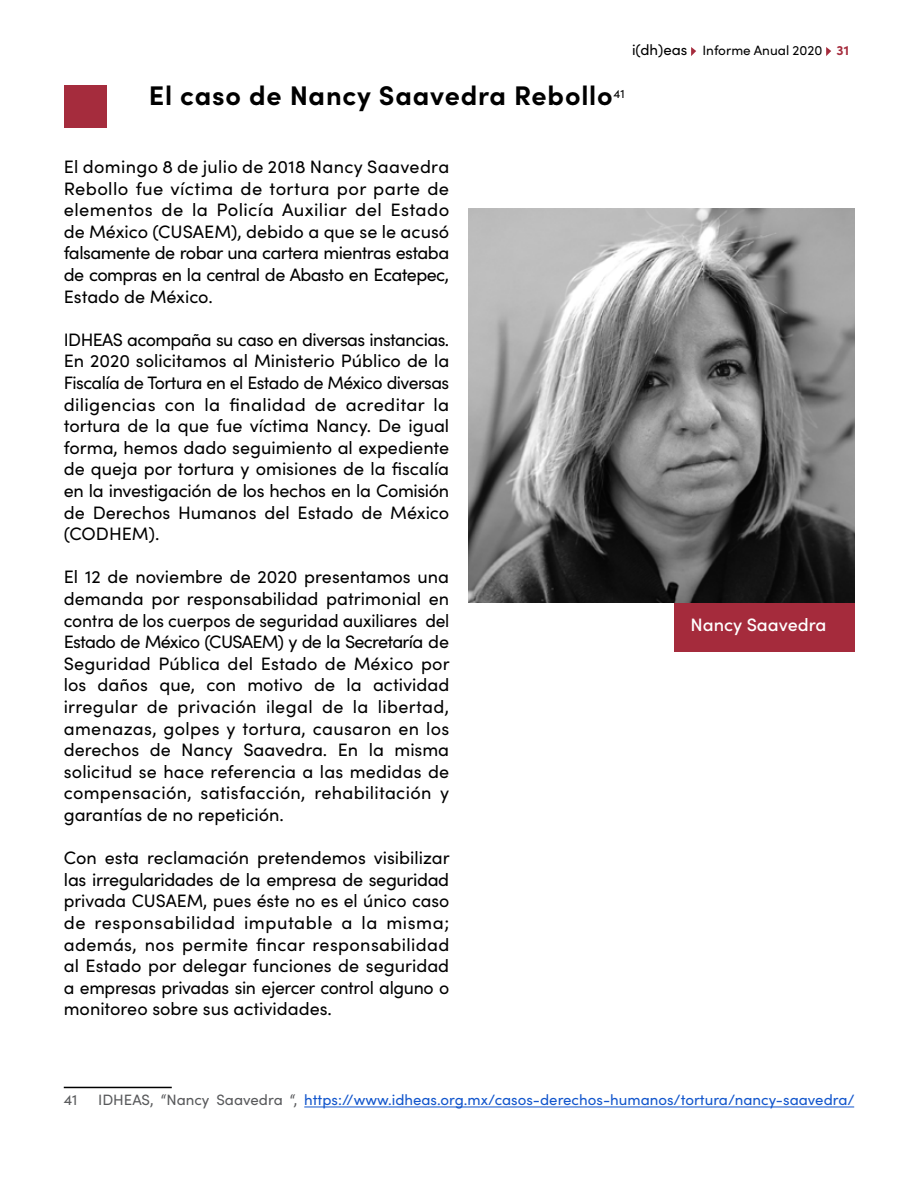
<style>
.page{position:relative;width:918px;height:1188px;background:#fff}
.page>*{position:absolute;margin:0;border:0;box-sizing:border-box;transform-origin:0 0}
.t1{font:700 27px "Sofia Pro";letter-spacing:.03em;color:#000}
.t2{font:18px/21.6px "Sofia Pro";color:#000;text-align:justify}
.t3{font:500 18px "Sofia Pro";color:#fff}
.t4{font:15px "Sofia Pro";color:#15c}
.t5{font:15px "Sofia Pro";color:#58595b}
.t6{font:13.5px "Sofia Pro";color:#000}
.s1{font-size:15px}
.s2{font-weight:700;color:#a52b3c}
.s3{color:#58595b}
</style>
<div class="page">
<div style="left:674px;top:602px;width:180px;height:50px;background:#a52b3c"></div>
<img style="left:468px;top:208px;width:386px;height:394px">
<svg style="left:691px;top:47px;width:5px;height:9px"></svg>
<svg style="left:826px;top:47px;width:5px;height:9px"></svg>
<div style="left:64px;top:85px;width:42px;height:43px;background:#a52c3d"></div>
<hr style="left:64px;top:1087px;width:108px;height:1px;background:#000">
<hr style="left:304px;top:1107px;width:550px;height:1px;background:#15c">
<p class="t6" style="left:632px;top:41px;width:218px"><span class="s1">i(dh)eas</span> Informe Anual 2020 <span class="s2">31</span></p>
<h1 class="t1" style="left:149px;top:74px;width:477px">El caso de Nancy Saavedra Rebollo<sup>41</sup></h1>
<p class="t2" style="left:64px;top:155px;width:387px">El domingo 8 de julio de 2018 Nancy Saavedra Rebollo fue víctima de tortura por parte de elementos de la Policía Auxiliar del Estado de México (CUSAEM), debido a que se le acusó falsamente de robar una cartera mientras estaba de compras en la central de Abasto en Ecatepec, Estado de México.</p>
<p class="t2" style="left:64px;top:328px;width:387px">IDHEAS acompaña su caso en diversas instancias.<br>En 2020 solicitamos al Ministerio Público de la Fiscalía de Tortura en el Estado de México diversas diligencias con la finalidad de acreditar la tortura de la que fue víctima Nancy. De igual forma, hemos dado seguimiento al expediente de queja por tortura y omisiones de la fiscalía en la investigación de los hechos en la Comisión de Derechos Humanos del Estado de México (CODHEM).</p>
<p class="t2" style="left:64px;top:565px;width:387px">El 12 de noviembre de 2020 presentamos una demanda por responsabilidad patrimonial en contra de los cuerpos de seguridad auxiliares del Estado de México (CUSAEM) y de la Secretaría de Seguridad Pública del Estado de México por los daños que, con motivo de la actividad irregular de privación ilegal de la libertad, amenazas, golpes y tortura, causaron en los derechos de Nancy Saavedra. En la misma solicitud se hace referencia a las medidas de compensación, satisfacción, rehabilitación y garantías de no repetición.</p>
<p class="t2" style="left:64px;top:846px;width:387px">Con esta reclamación pretendemos visibilizar las irregularidades de la empresa de seguridad privada CUSAEM, pues éste no es el único caso de responsabilidad imputable a la misma; además, nos permite fincar responsabilidad al Estado por delegar funciones de seguridad a empresas privadas sin ejercer control alguno o monitoreo sobre sus actividades.</p>
<p class="t3" style="left:691px;top:612px;width:137px">Nancy Saavedra</p>
<p class="t5" style="left:64px;top:1089px;width:15px">41</p>
<p class="t4" style="left:98px;top:1089px;width:758px"><span class="s3">IDHEAS, “Nancy Saavedra “,</span> https://www.idheas.org.mx/casos-derechos-humanos/tortura/nancy-saavedra/</p>
</div>
